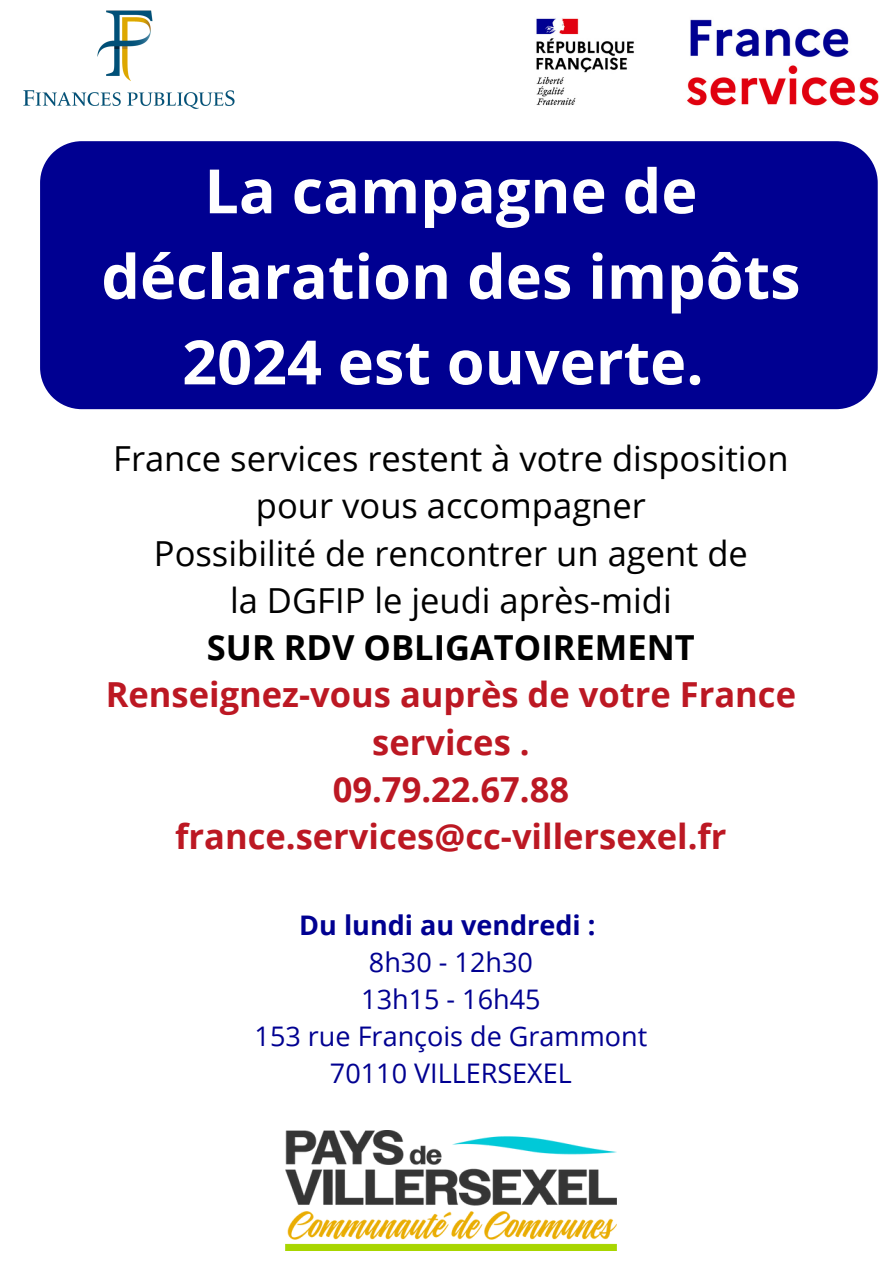
<style>
.page{position:relative;width:894px;height:1264px;background:#fff}
.page>*{position:absolute;margin:0;border:0;box-sizing:border-box;transform-origin:0 0}
.t1{font:700 61.05px/85.5px "Open Sans";color:#fff;text-align:center}
.t2{font:34.5px/47.2px "Open Sans";color:#000;text-align:center}
.t3{font:27px "Open Sans";color:#000091}
.t4{font:700 27px "Open Sans";color:#000091}
.s1{font-weight:700}
.s2{font-weight:700;color:#bc1823}
</style>
<div class="page">
<img style="left:23px;top:10px;width:212px;height:99px">
<div style="left:40px;top:141px;width:837px;height:268px;background:#000091"></div>
<img style="left:285px;top:1130px;width:331px;height:120px">
<img style="left:536px;top:18px;width:343px;height:88px">
<h2 class="t1" style="left:101px;top:147px;width:700px">La campagne de déclaration des impôts<br>2024 est ouverte.</h2>
<p class="t2" style="left:106px;top:434px;width:691px">France services restent à votre disposition pour vous accompagner<br>Possibilité de rencontrer un agent de<br>la DGFIP le jeudi après-midi<br><span class="s1">SUR RDV OBLIGATOIREMENT<br></span><span class="s2">Renseignez-vous auprès de votre France services .<br>09.79.22.67.88 france.services@cc-villersexel.fr</span></p>
<p class="t4" style="left:299px;top:905px;width:298px">Du lundi au vendredi :</p>
<p class="t3" style="left:369px;top:943px;width:165px">8h30 - 12h30</p>
<p class="t3" style="left:361px;top:980px;width:181px">13h15 - 16h45</p>
<p class="t3" style="left:254px;top:1017px;width:394px">153 rue François de Grammont</p>
<p class="t3" style="left:330px;top:1054px;width:243px">70110 VILLERSEXEL</p>
</div>
